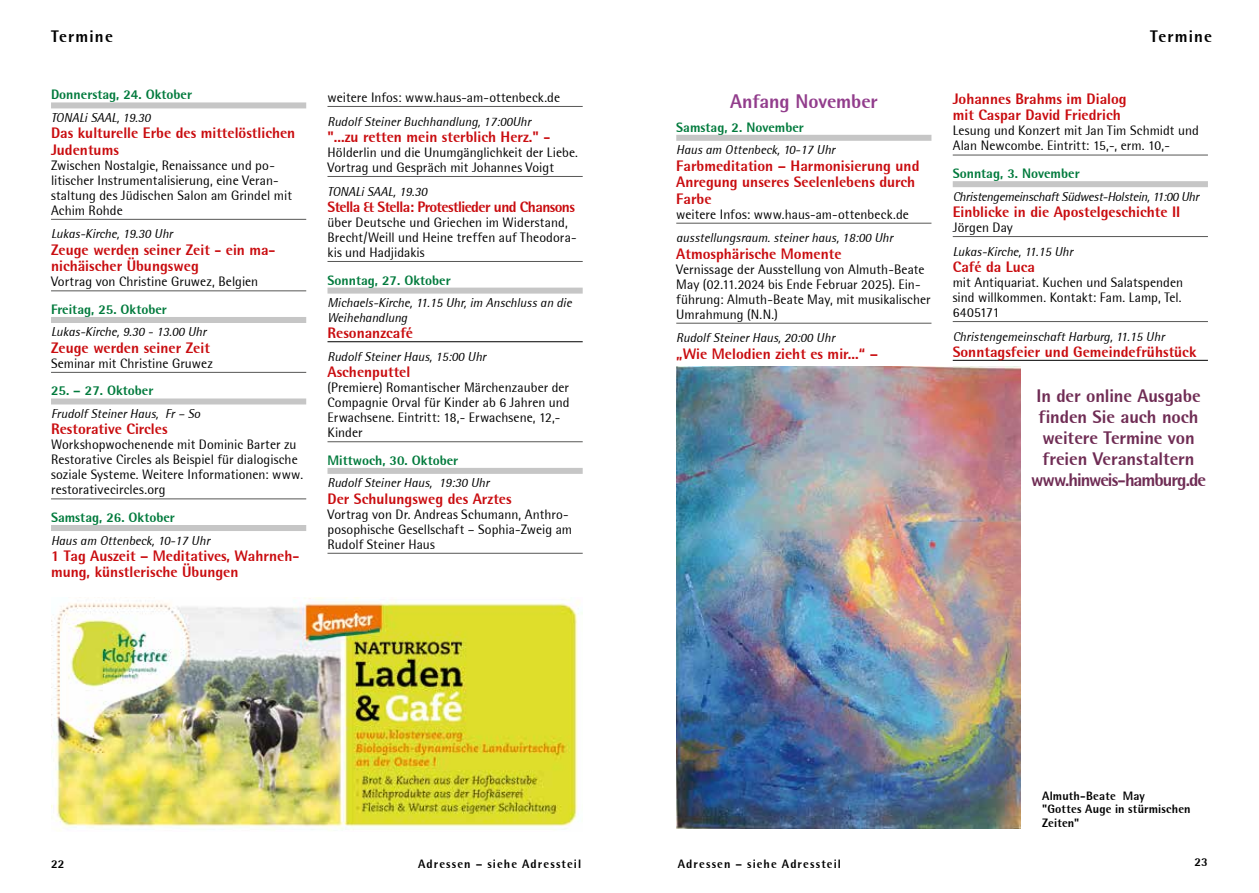
<style>
.page{position:relative;width:1259px;height:893px;background:#fff}
.page>*{position:absolute;margin:0;border:0;box-sizing:border-box;transform-origin:0 0}
.t1{font:800 19.5px "Rotis Semi Sans";letter-spacing:-.005em;color:#923d8c}
.t2{font:800 18px/21px "Rotis Semi Sans";letter-spacing:-.01em;color:#6f2c54;text-align:center}
.t3{font:800 16.5px "Rotis Semi Sans";letter-spacing:.07em;color:#000}
.t4{font:800 15px/16.5px "Rotis Semi Sans";color:#c90c0f}
.t5{font:800 15px "Rotis Semi Sans";letter-spacing:-.04em;color:#c90c0f}
.t6{font:13.5px/15px "Rotis Semi Sans";letter-spacing:.005em;color:#000}
.t7{font:800 13.5px "Rotis Semi Sans";color:#007a3c}
.t8{font:italic 12.75px/15px "Rotis Semi Sans";color:#000}
.t9{font:italic 12.75px "Rotis Semi Sans";letter-spacing:-.025em;color:#000}
.t10{font:800 12px "Rotis Semi Sans";letter-spacing:.08em;color:#000}
.t11{font:800 12px/13.5px "Rotis Semi Sans";letter-spacing:.015em;color:#000}
</style>
<div class="page">
<div style="left:51px;top:102px;width:255px;height:6px;background:#c6c6c6"></div>
<hr style="left:51px;top:219px;width:255px;height:1px;background:#575756">
<hr style="left:51px;top:290px;width:255px;height:1px;background:#575756">
<div style="left:51px;top:317px;width:255px;height:6px;background:#c6c6c6"></div>
<hr style="left:51px;top:372px;width:255px;height:1px;background:#575756">
<div style="left:51px;top:398px;width:255px;height:6px;background:#c6c6c6"></div>
<hr style="left:51px;top:498px;width:255px;height:1px;background:#575756">
<div style="left:51px;top:525px;width:255px;height:6px;background:#c6c6c6"></div>
<hr style="left:327px;top:106px;width:256px;height:1px;background:#575756">
<hr style="left:327px;top:176px;width:256px;height:1px;background:#575756">
<hr style="left:327px;top:261px;width:256px;height:1px;background:#575756">
<div style="left:327px;top:288px;width:256px;height:6px;background:#c6c6c6"></div>
<hr style="left:327px;top:341px;width:256px;height:1px;background:#000">
<hr style="left:327px;top:441px;width:256px;height:1px;background:#575756">
<div style="left:327px;top:468px;width:256px;height:6px;background:#c6c6c6"></div>
<hr style="left:327px;top:553px;width:256px;height:1px;background:#575756">
<img style="left:51px;top:598px;width:531px;height:233px">
<div style="left:676px;top:135px;width:255px;height:6px;background:#c6c6c6"></div>
<hr style="left:676px;top:223px;width:255px;height:1px;background:#575756">
<hr style="left:676px;top:323px;width:255px;height:1px;background:#575756">
<hr style="left:952px;top:155px;width:256px;height:1px;background:#575756">
<div style="left:952px;top:181px;width:256px;height:6px;background:#c6c6c6"></div>
<hr style="left:952px;top:236px;width:256px;height:1px;background:#575756">
<hr style="left:952px;top:321px;width:256px;height:1px;background:#575756">
<hr style="left:952px;top:360px;width:256px;height:1px;background:#000">
<img style="left:676px;top:367px;width:344px;height:461px">
<p class="t3" style="left:51px;top:26px;width:63px">Termine</p>
<p class="t3" style="left:1150px;top:26px;width:63px">Termine</p>
<p class="t7" style="left:51px;top:86px;width:142px">Donnerstag, 24. Oktober</p>
<p class="t8" style="left:51px;top:110px;width:101px">TONALi SAAL, 19.30</p>
<p class="t4" style="left:51px;top:125px;width:246px">Das kulturelle Erbe des mittelöstlichen<br>Judentums</p>
<p class="t6" style="left:51px;top:158px;width:242px">Zwischen Nostalgie, Renaissance und po&shy;litischer Instrumentalisierung, eine Veran&shy;staltung des Jüdischen Salon am Grindel mit Achim Rohde</p>
<p class="t8" style="left:51px;top:226px;width:123px">Lukas-Kirche, 19.30 Uhr</p>
<p class="t4" style="left:51px;top:241px;width:226px">Zeuge werden seiner Zeit - ein ma&shy;nichäischer Übungsweg</p>
<p class="t6" style="left:51px;top:274px;width:209px">Vortrag von Christine Gruwez, Belgien</p>
<p class="t7" style="left:51px;top:301px;width:117px">Freitag, 25. Oktober</p>
<p class="t8" style="left:51px;top:324px;width:157px">Lukas-Kirche, 9.30 - 13.00 Uhr</p>
<p class="t4" style="left:51px;top:339px;width:160px">Zeuge werden seiner Zeit</p>
<p class="t6" style="left:51px;top:356px;width:163px">Seminar mit Christine Gruwez</p>
<p class="t7" style="left:51px;top:382px;width:104px">25. – 27. Oktober</p>
<p class="t8" style="left:51px;top:406px;width:151px">Frudolf Steiner Haus, Fr – So</p>
<p class="t4" style="left:51px;top:421px;width:118px">Restorative Circles</p>
<p class="t6" style="left:51px;top:437px;width:253px">Workshopwochenende mit Dominic Barter zu Restorative Circles als Beispiel für dialogische soziale Systeme. Weitere Informationen: www. restorativecircles.org</p>
<p class="t7" style="left:51px;top:509px;width:125px">Samstag, 26. Oktober</p>
<p class="t8" style="left:51px;top:532px;width:160px">Haus am Ottenbeck, 10-17 Uhr</p>
<p class="t4" style="left:51px;top:547px;width:250px">1 Tag Auszeit – Meditatives, Wahrneh&shy;mung, künstlerische Übungen</p>
<p class="t6" style="left:327px;top:90px;width:234px">weitere Infos: www.haus-am-ottenbeck.de</p>
<p class="t8" style="left:327px;top:114px;width:205px">Rudolf Steiner Buchhandlung, 17:00Uhr</p>
<p class="t4" style="left:327px;top:128px;width:224px">"...zu retten mein sterblich Herz." -</p>
<p class="t6" style="left:327px;top:145px;width:252px">Hölderlin und die Unumgänglichkeit der Liebe.<br>Vortrag und Gespräch mit Johannes Voigt</p>
<p class="t8" style="left:327px;top:184px;width:101px">TONALi SAAL, 19.30</p>
<p class="t5" style="left:327px;top:197px;width:249px">Stella &amp; Stella: Protestlieder und Chansons</p>
<p class="t6" style="left:327px;top:215px;width:251px">über Deutsche und Griechen im Widerstand,<br>Brecht/Weill und Heine treffen auf Theodora&shy;kis und Hadjidakis</p>
<p class="t7" style="left:327px;top:271px;width:125px">Sonntag, 27. Oktober</p>
<p class="t8" style="left:327px;top:295px;width:246px">Michaels-Kirche, 11.15 Uhr, im Anschluss an die<br>Weihehandlung</p>
<p class="t4" style="left:327px;top:325px;width:87px">Resonanzcafé</p>
<p class="t8" style="left:327px;top:349px;width:160px">Rudolf Steiner Haus, 15:00 Uhr</p>
<p class="t4" style="left:327px;top:363px;width:84px">Aschenputtel</p>
<p class="t6" style="left:327px;top:380px;width:244px">(Premiere) Romantischer Märchenzauber der Compagnie Orval für Kinder ab 6 Jahren und Erwachsene. Eintritt: 18,- Erwachsene, 12,- Kinder</p>
<p class="t7" style="left:327px;top:452px;width:132px">Mittwoch, 30. Oktober</p>
<p class="t8" style="left:327px;top:475px;width:163px">Rudolf Steiner Haus, 19:30 Uhr</p>
<p class="t4" style="left:327px;top:490px;width:186px">Der Schulungsweg des Arztes</p>
<p class="t6" style="left:327px;top:506px;width:246px">Vortrag von Dr. Andreas Schumann, Anthro&shy;posophische Gesellschaft – Sophia-Zweig am<br>Rudolf Steiner Haus</p>
<h1 class="t1" style="left:730px;top:89px;width:149px">Anfang November</h1>
<p class="t7" style="left:676px;top:119px;width:129px">Samstag, 2. November</p>
<p class="t8" style="left:676px;top:142px;width:160px">Haus am Ottenbeck, 10-17 Uhr</p>
<p class="t4" style="left:676px;top:157px;width:245px">Farbmeditation – Harmonisierung und<br>Anregung unseres Seelenlebens durch<br>Farbe</p>
<p class="t6" style="left:676px;top:206px;width:234px">weitere Infos: www.haus-am-ottenbeck.de</p>
<p class="t8" style="left:676px;top:230px;width:218px">ausstellungsraum. steiner haus, 18:00 Uhr</p>
<p class="t4" style="left:676px;top:245px;width:167px">Atmosphärische Momente</p>
<p class="t6" style="left:676px;top:261px;width:256px">Vernissage der Ausstellung von Almuth-Beate May (02.11.2024 bis Ende Februar 2025). Ein&shy;führung: Almuth-Beate May, mit musikalischer Umrahmung (N.N.)</p>
<p class="t8" style="left:676px;top:330px;width:160px">Rudolf Steiner Haus, 20:00 Uhr</p>
<p class="t4" style="left:676px;top:345px;width:203px">„Wie Melodien zieht es mir...“ –</p>
<p class="t4" style="left:952px;top:90px;width:175px">Johannes Brahms im Dialog mit Caspar David Friedrich</p>
<p class="t6" style="left:952px;top:123px;width:248px">Lesung und Konzert mit Jan Tim Schmidt und<br>Alan Newcombe. Eintritt: 15,-, erm. 10,-</p>
<p class="t7" style="left:952px;top:165px;width:128px">Sonntag, 3. November</p>
<p class="t9" style="left:952px;top:189px;width:248px">Christengemeinschaft Südwest-Holstein, 11:00 Uhr</p>
<p class="t4" style="left:952px;top:203px;width:229px">Einblicke in die Apostelgeschichte II</p>
<p class="t6" style="left:952px;top:220px;width:62px">Jörgen Day</p>
<p class="t8" style="left:952px;top:244px;width:122px">Lukas-Kirche, 11.15 Uhr</p>
<p class="t4" style="left:952px;top:258px;width:84px">Café da Luca</p>
<p class="t6" style="left:952px;top:275px;width:232px;text-align:justify">mit Antiquariat. Kuchen und Salatspenden sind willkommen. Kontakt: Fam. Lamp, Tel.<br>6405171</p>
<p class="t8" style="left:952px;top:329px;width:213px">Christengemeinschaft Harburg, 11.15 Uhr</p>
<p class="t4" style="left:952px;top:343px;width:245px">Sonntagsfeier und Gemeindefrühstück</p>
<h2 class="t2" style="left:1031px;top:385px;width:177px">In der online Ausgabe finden Sie auch noch weitere Termine von freien Veranstaltern www.hinweis-hamburg.de</h2>
<p class="t11" style="left:1042px;top:788px;width:150px">Almuth-Beate May<br>"Gottes Auge in stürmischen<br>Zeiten"</p>
<p class="t10" style="left:51px;top:856px;width:15px">22</p>
<p class="t10" style="left:418px;top:856px;width:165px">Adressen – siehe Adressteil</p>
<p class="t10" style="left:678px;top:856px;width:165px">Adressen – siehe Adressteil</p>
<p class="t10" style="left:1194px;top:855px;width:15px">23</p>
</div>
